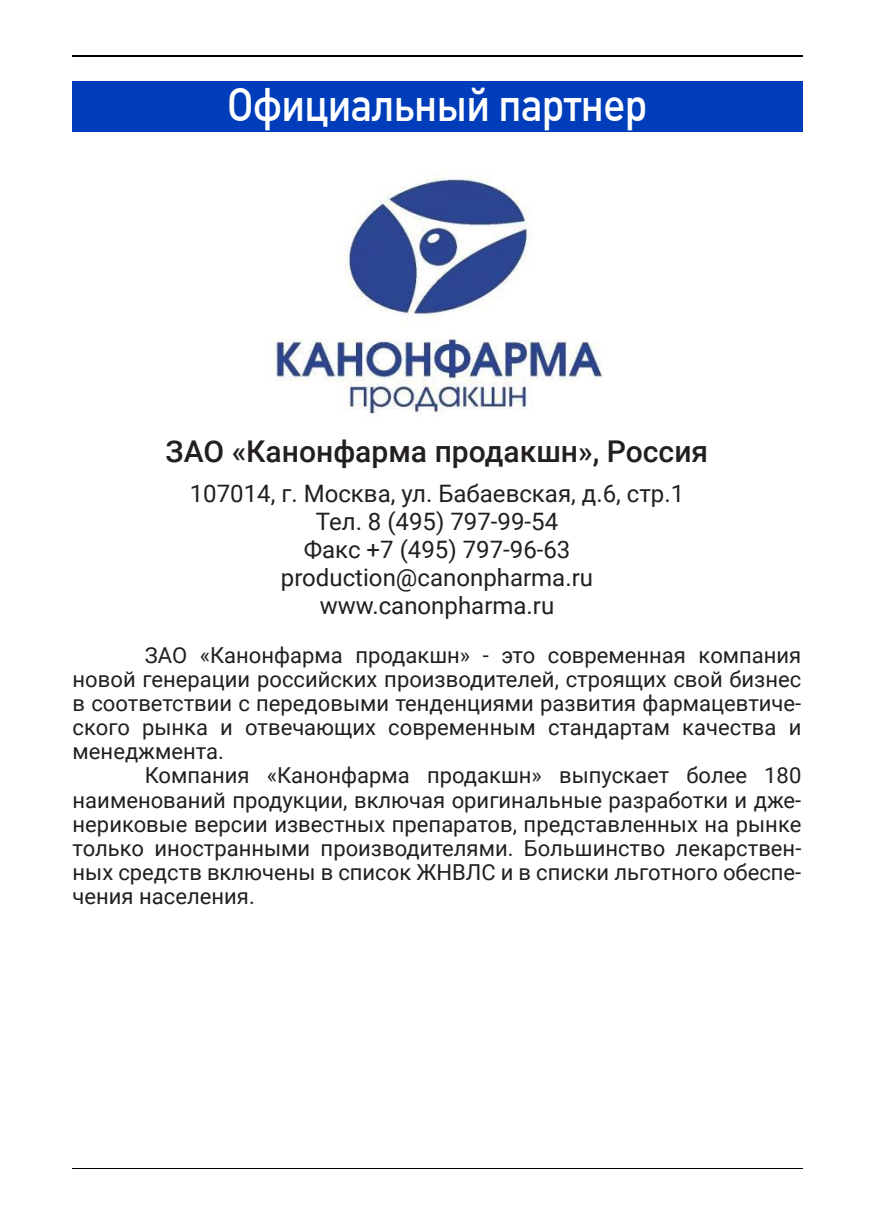
<style>
.page{position:relative;width:874px;height:1225px;background:#fff}
.page>*{position:absolute;margin:0;border:0;box-sizing:border-box;transform-origin:0 0}
.t1{font:500 46px "DIN Cyr";letter-spacing:-.03em;color:#fff;scale:.91 1}
.t2{font:500 30px "Roboto";color:#231f20}
.t3{font:24px/28px "Roboto";color:#231f20;text-align:center}
.t4{font:22px/24px "Roboto";color:#231f20;text-align:justify}
</style>
<div class="page">
<hr style="left:72px;top:56px;width:730px;height:1px;background:#000">
<hr style="left:72px;top:1168px;width:730px;height:1px;background:#000">
<div style="left:72px;top:81px;width:730px;height:51px;background:#003dba"></div>
<img style="left:271px;top:172px;width:332px;height:244px">
<h1 class="t1" style="left:227px;top:78px;width:463px">Официальный партнер</h1>
<h2 class="t2" style="left:165px;top:430px;width:544px">ЗАО «Канонфарма продакшн», Россия</h2>
<p class="t3" style="left:190px;top:478px;width:496px">107014, г. Москва, ул. Бабаевская, д.6, стр.1<br>Тел. 8 (495) 797-99-54<br>Факс +7 (495) 797-96-63 production@canonpharma.ru www.canonpharma.ru</p>
<p class="t4" style="left:73px;top:643px;width:730px;text-indent:72px">ЗАО «Канонфарма продакшн» - это современная компания новой генерации российских производителей, строящих свой бизнес в соответствии с передовыми тенденциями развития фармацевтиче&shy;ского рынка и отвечающих современным стандартам качества и менеджмента.</p>
<p class="t4" style="left:73px;top:763px;width:730px;text-indent:72px">Компания «Канонфарма продакшн» выпускает более 180 наименований продукции, включая оригинальные разработки и дже&shy;нериковые версии известных препаратов, представленных на рынке только иностранными производителями. Большинство лекарствен&shy;ных средств включены в список ЖНВЛС и в списки льготного обеспе&shy;чения населения.</p>
</div>
